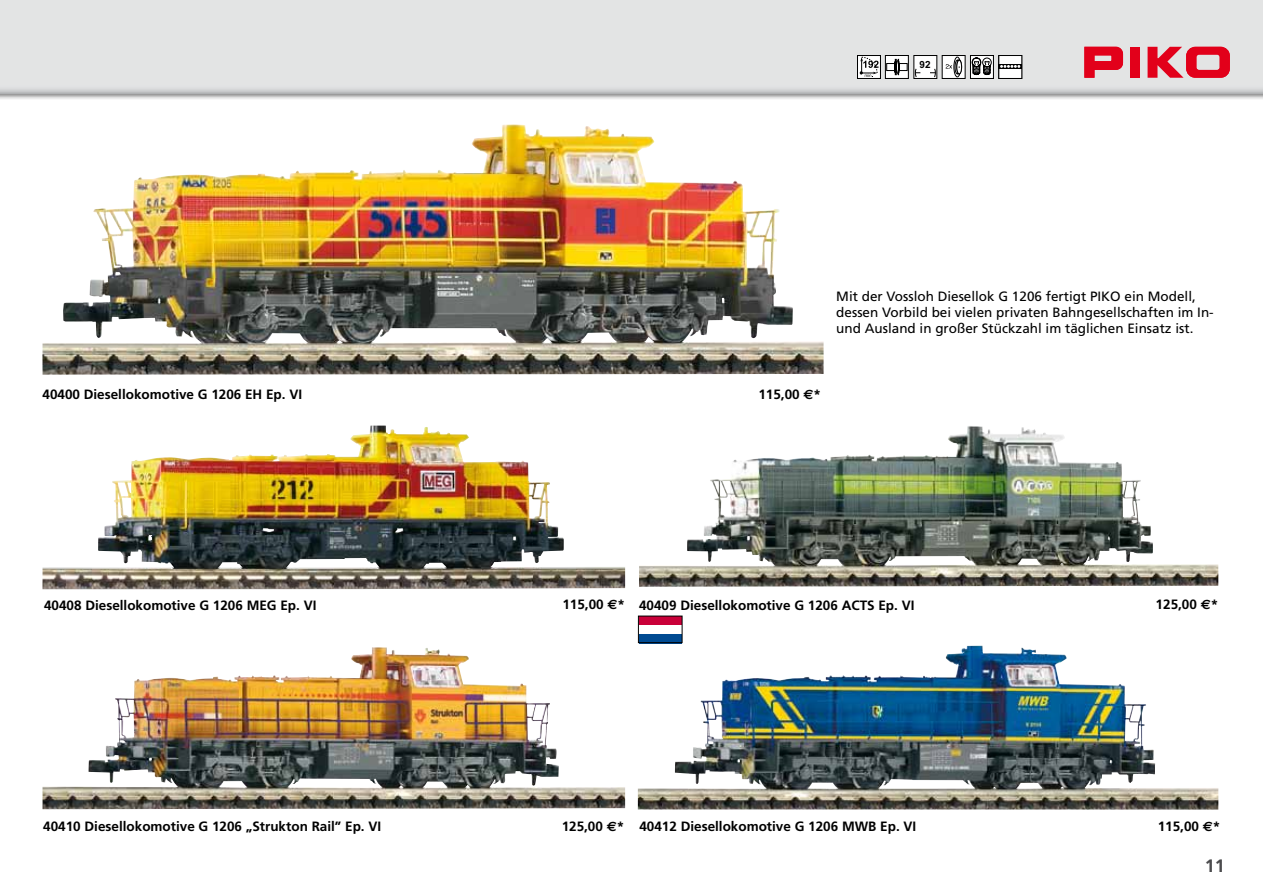
<style>
.page{position:relative;width:1263px;height:893px;background:#fff}
.page>*{position:absolute;margin:0;border:0;box-sizing:border-box;transform-origin:0 0}
.t1{font:700 18px "Frutiger";color:#4b4b4d}
.t2{font:700 13.5px "Frutiger";color:#000}
.t3{font:13.5px/16.2px "Frutiger";color:#000}
.t4{font:700 9.9px "Arial";color:#000}
.s1{font-family:"Euro Sans"}
</style>
<div class="page">
<div style="left:0;top:0;width:1263px;height:100px;background:#000;opacity:.5"></div>
<div style="left:0;top:0;width:1263px;height:94px;background:#e3e4e4"></div>
<svg style="left:1084px;top:47px;width:39px;height:31px"></svg>
<div style="left:1130px;top:47px;width:10px;height:31px;background:#e2001a"></div>
<svg style="left:1147px;top:47px;width:83px;height:31px"></svg>
<img style="left:43px;top:426px;width:582px;height:163px">
<img style="left:638px;top:646px;width:580px;height:164px">
<img style="left:43px;top:647px;width:582px;height:162px">
<div style="left:885px;top:55px;width:23px;height:24px;background:#fff;border:1px solid #000"></div>
<svg style="left:886px;top:57px;width:22px;height:19px"></svg>
<svg style="left:942px;top:55px;width:23px;height:24px"></svg>
<div style="left:953px;top:57px;width:8px;height:20px;border:1px solid #000;border-radius:50%"></div>
<svg style="left:946px;top:59px;width:16px;height:15px"></svg>
<div style="left:970px;top:56px;width:23px;height:22px;background:#fff"></div>
<div style="left:970px;top:55px;width:24px;height:24px;border:1px solid #000"></div>
<svg style="left:971px;top:57px;width:21px;height:19px"></svg>
<svg style="left:857px;top:55px;width:24px;height:24px"></svg>
<svg style="left:860px;top:56px;width:18px;height:21px"></svg>
<div style="left:914px;top:56px;width:23px;height:22px;background:#fff"></div>
<div style="left:914px;top:55px;width:23px;height:24px;border:1px solid #000"></div>
<svg style="left:930px;top:68px;width:6px;height:10px"></svg>
<svg style="left:914px;top:68px;width:6px;height:10px"></svg>
<div style="left:999px;top:56px;width:23px;height:22px;background:#fff"></div>
<div style="left:998px;top:55px;width:24px;height:24px;border:1px solid #000"></div>
<svg style="left:999px;top:64px;width:23px;height:5px"></svg>
<svg style="left:1000px;top:64px;width:20px;height:5px"></svg>
<img style="left:43px;top:125px;width:780px;height:250px">
<img style="left:639px;top:426px;width:579px;height:161px">
<div style="left:639px;top:616px;width:43px;height:9px;background:#c90039"></div>
<div style="left:639px;top:635px;width:43px;height:9px;background:#004b92"></div>
<div style="left:638px;top:616px;width:44px;height:27px;border:1px solid #000"></div>
<p class="t4" style="left:919px;top:58px;width:13px">92</p>
<p class="t2" style="left:43px;top:386px;width:261px">40400 Diesellokomotive G 1206 EH Ep. VI</p>
<p class="t2" style="left:44px;top:597px;width:274px">40408 Diesellokomotive G 1206 MEG Ep. VI</p>
<p class="t3" style="left:836px;top:288px;width:270px">M it der Vossloh Diesellok G 1206 fertigt PIKO</p>
<p class="t3" style="left:836px;top:288px;width:379px;text-indent:288px">ein Modell, dessen Vorbild bei vielen privaten Bahngesellschaften im I n&shy;und Ausland in großer Stückzahl im täglichen E insatz ist.</p>
<p class="t2" style="left:758px;top:386px;width:64px">115,00 <span class="s1">€</span>*</p>
<p class="t2" style="left:562px;top:596px;width:64px">115,00 <span class="s1">€</span>*</p>
<p class="t2" style="left:639px;top:597px;width:277px">40409 Diesellokomotive G 1206 ACTS Ep. VI</p>
<p class="t2" style="left:1156px;top:596px;width:64px">125,00 <span class="s1">€</span>*</p>
<p class="t2" style="left:43px;top:818px;width:339px">40410 Diesellokomotive G 1206 „Strukton Rail” Ep. VI</p>
<p class="t2" style="left:639px;top:818px;width:278px">40412 Diesellokomotive G 1206 MWB Ep. VI</p>
<p class="t2" style="left:562px;top:818px;width:64px">125,00 <span class="s1">€</span>*</p>
<p class="t2" style="left:1158px;top:818px;width:64px">115,00 <span class="s1">€</span>*</p>
<h1 class="t1" style="left:1205px;top:855px;width:22px">11</h1>
</div>
